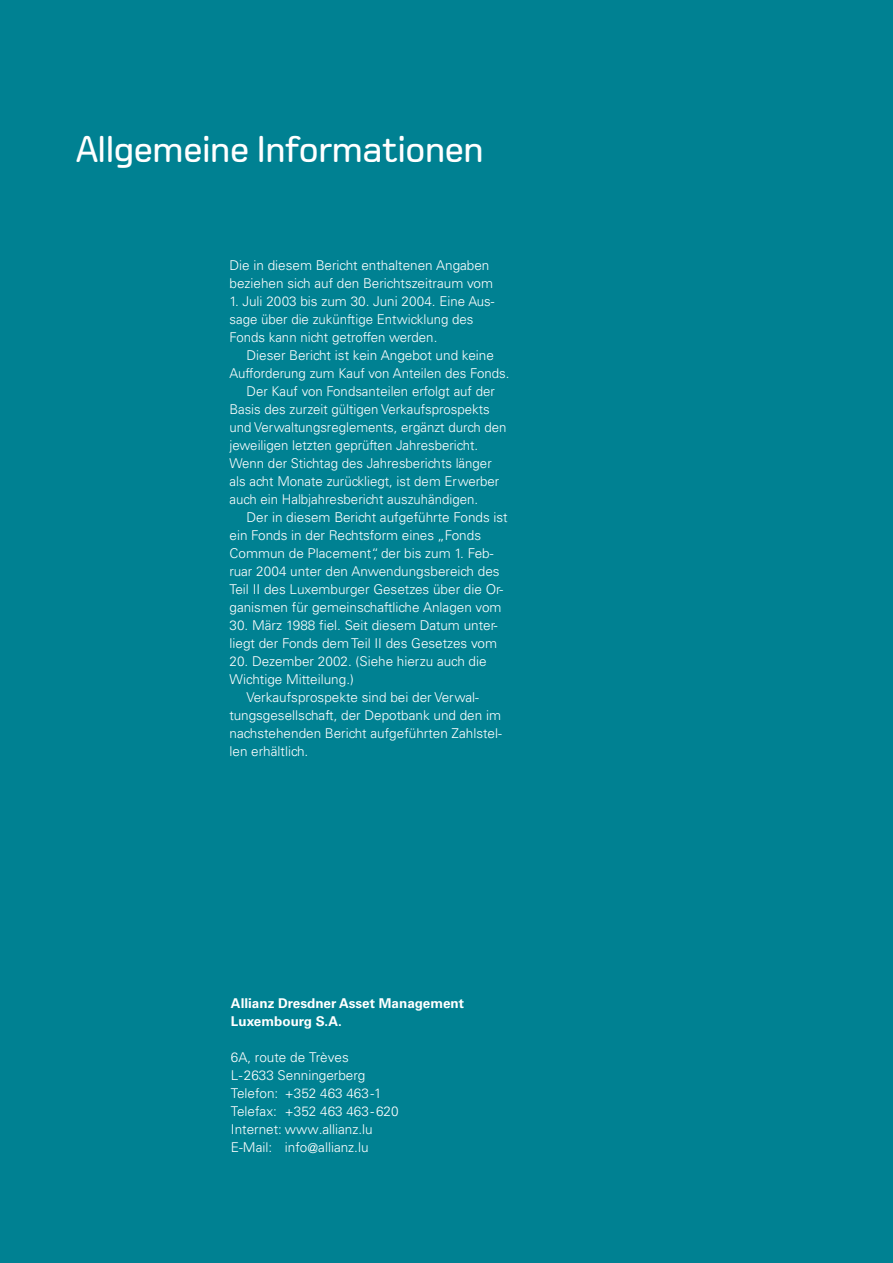
<style>
.page{position:relative;width:893px;height:1263px;background:#fff}
.page>*{position:absolute;margin:0;border:0;box-sizing:border-box;transform-origin:0 0}
.t1{font:34.5px "Dit";letter-spacing:.005em;color:#fff}
.t2{font:300 13.5px/18px "Univers";color:#fff}
.t3{font:700 13.5px/18px "Univers";color:#fff}
</style>
<div class="page">
<div style="left:0;top:0;width:892px;height:1263px;background:#008192"></div>
<h1 class="t1" style="left:76px;top:136px;width:408px">Allgemeine Informationen</h1>
<p class="t2" style="left:229px;top:258px;width:265px">Die in diesem Bericht enthaltenen Angaben beziehen sich auf den Berichtszeitraum vom</p>
<p class="t2" style="left:229px;top:294px;width:266px">1. Juli 2003 bis zum 30. Juni 2004. Eine Aus&shy;sage über die zukünftige Entwicklung des<br>Fonds kann nicht getroffen werden.</p>
<p class="t2" style="left:246px;top:348px;width:249px">Dieser Bericht ist kein Angebot und keine</p>
<p class="t2" style="left:229px;top:366px;width:281px">Aufforderung zum Kauf von Anteilen des Fonds.</p>
<p class="t2" style="left:246px;top:384px;width:250px">Der Kauf von Fondsanteilen erfolgt auf der</p>
<p class="t2" style="left:229px;top:402px;width:262px">Basis des zurzeit gültigen Verkaufsprospekts</p>
<p class="t2" style="left:229px;top:420px;width:278px">und Verwaltungsreglements, ergänzt durch den</p>
<p class="t2" style="left:229px;top:438px;width:250px">jeweiligen letzten geprüften Jahres bericht.</p>
<p class="t2" style="left:229px;top:456px;width:264px">Wenn der Stichtag des Jahresberichts länger</p>
<p class="t2" style="left:229px;top:474px;width:271px">als acht Monate zurückliegt, ist dem Erwerber</p>
<p class="t2" style="left:229px;top:492px;width:250px">auch ein Halbjahresbericht auszuhändigen.</p>
<p class="t2" style="left:246px;top:510px;width:263px">Der in diesem Bericht aufgeführte Fonds ist</p>
<p class="t2" style="left:229px;top:528px;width:253px">ein Fonds in der Rechtsform eines „Fonds</p>
<p class="t2" style="left:229px;top:546px;width:265px">Commun de Placement“, der bis zum 1. Feb-</p>
<p class="t2" style="left:229px;top:564px;width:272px">ruar 2004 unter den Anwendungsbereich des</p>
<p class="t2" style="left:229px;top:582px;width:275px">Teil II des Luxemburger Gesetzes über die Or-</p>
<p class="t2" style="left:229px;top:600px;width:273px">ganismen für gemeinschaftliche Anlagen vom</p>
<p class="t2" style="left:229px;top:618px;width:269px">30. März 1988 fiel. Seit diesem Datum unter&shy;liegt der Fonds dem Teil II des Gesetzes vom</p>
<p class="t2" style="left:229px;top:654px;width:258px">20. Dezember 2002. (Siehe hierzu auch die<br>Wichtige Mitteilung.)</p>
<p class="t2" style="left:229px;top:690px;width:274px;text-indent:17px">Verkaufsprospekte sind bei der Verwal&shy;tungsgesellschaft, der Depotbank und den im nachstehenden Bericht aufgeführten Zahlstel&shy;len erhältlich.</p>
<p class="t3" style="left:231px;top:996px;width:235px">Allianz Dresdner Asset Management<br>Luxembourg S.A.</p>
<p class="t2" style="left:231px;top:1050px;width:169px">6A, route de Trèves<br>L-2633 Senningerberg<br>Telefon: +352 463 463-1<br>Telefax: +352 463 463- 620<br>Internet: www.allianz.lu<br>E-Mail: info@allianz.lu</p>
</div>
